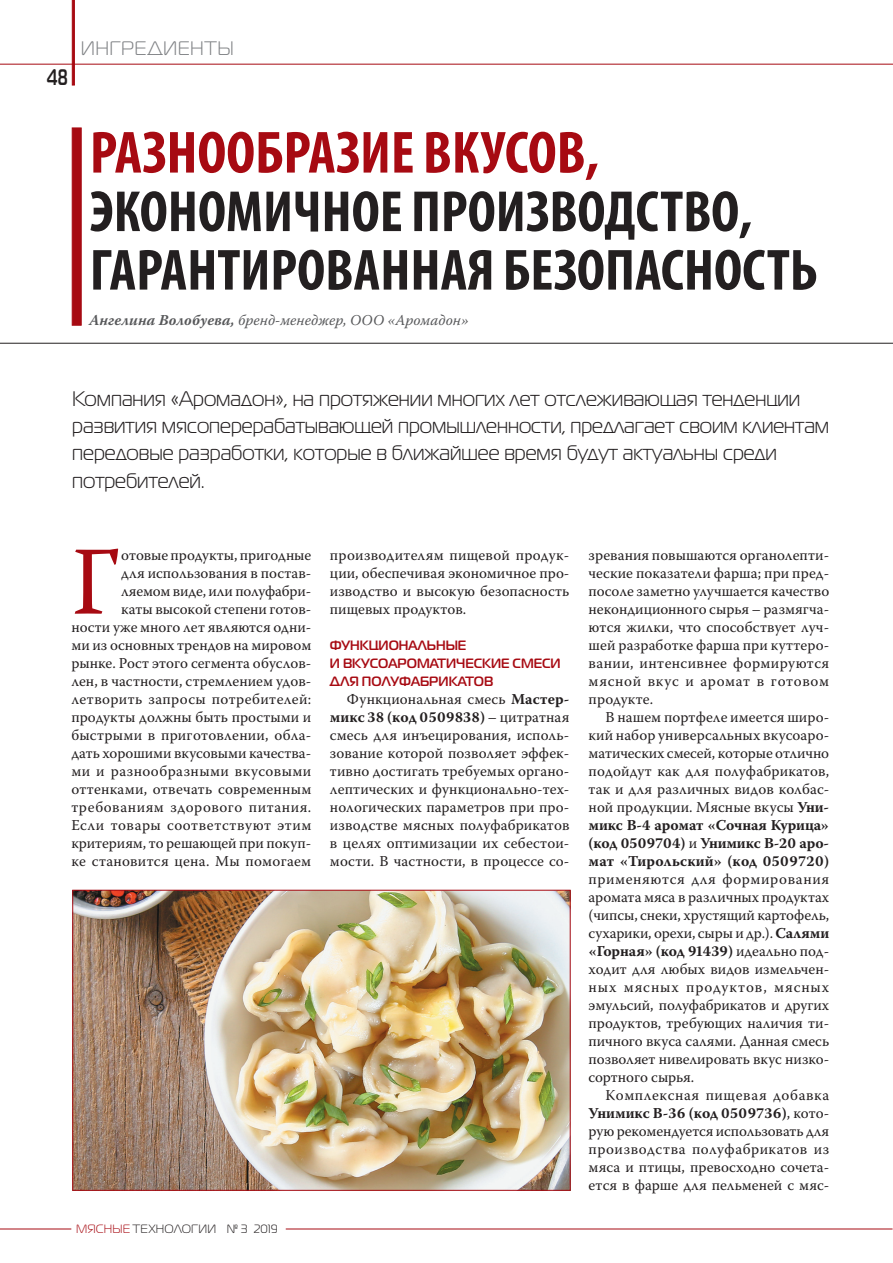
<style>
.page{position:relative;width:893px;height:1263px;background:#fff}
.page>*{position:absolute;margin:0;border:0;box-sizing:border-box;transform-origin:0 0}
.text_first{font:96.9px "Warnock Pro";color:#a70a12}
.zagol_1{font:700 condensed 60px "Myriad Pro";color:#a70a12}
.zagol_1-2{font:700 condensed 58.5px/58.5px "Myriad Pro";color:#231f20}
.t1{font:700 22.5px "Magistral C";color:#231f20;scale:.7 1}
.vrez{font:21px/27.2px "Magistral C";color:#231f20}
.t2{font:19.5px "Magistral C";letter-spacing:.03em;color:#808285}
.text{font:15px/18px "Warnock Pro";letter-spacing:.005em;color:#231f20;text-align:justify}
.text_first-2{font:15px/18px "Warnock Pro";letter-spacing:.005em;color:#231f20;text-align:right}
.avtor_grey{font:italic 15px "Warnock Pro";color:#57585a}
.podzag{font:700 13.5px/18px "Magistral C";color:#a70a12;scale:.95 1}
.t3{font:12px "Magistral C";letter-spacing:.015em;color:#231f20}
.s1{font-weight:700}
.s2{color:#a70a12}
</style>
<div class="page">
<hr style="left:286px;top:1228px;width:606px;height:1px;background:#a70a12">
<hr style="left:0;top:1228px;width:71px;height:1px;background:#a70a12">
<svg style="left:72px;top:0;width:3px;height:85px"></svg>
<hr style="left:0;top:64px;width:893px;height:1px;background:#a70a12">
<div style="left:72px;top:128px;width:10px;height:198px;background:#a70a12;border:1px solid #a70a12"></div>
<hr style="left:0;top:343px;width:893px;height:1px;background:#231f20">
<img style="left:74px;top:892px;width:495px;height:297px">
<div style="left:72px;top:890px;width:499px;height:301px;border:1px solid #a70a12"></div>
<h3 class="t1" style="left:47px;top:63px;width:31px">48</h3>
<p class="t2" style="left:81px;top:38px;width:154px">ИНГРЕДИЕНТЫ</p>
<p class="zagol_1" style="left:90px;top:115px;width:511px">РАЗНООБРАЗИЕ ВКУСОВ,</p>
<p class="zagol_1-2" style="left:90px;top:181px;width:729px">ЭКОНОМИЧНОЕ ПРОИЗВОДСТВО,<br>ГАРАНТИРОВАННАЯ БЕЗОПАСНОСТЬ</p>
<p class="avtor_grey" style="left:89px;top:311px;width:381px"><span class="s1">Ангелина Волобуева,</span> бренд-менеджер, ООО «Аромадон»</p>
<p class="vrez" style="left:72px;top:385px;width:758px">Компания «Аромадон», на протяжении многих лет отслеживающая тенденции развития мясоперерабатывающей промышленности, предлагает своим клиентам передовые разработки, которые в ближайшее время будут актуальны среди потребителей.</p>
<p class="text_first" style="left:71px;top:523px;width:51px">Г</p>
<p class="text_first-2" style="left:71px;top:545px;width:242px">отовые продукты, пригодные<br>для использования в постав&shy;ляемом виде, или полуфабри-<br>каты высокой степени готов-<br>ности уже много лет являются одни&shy;ми из основных трендов на мировом рынке. Рост этого сегмента обуслов&shy;лен, в частности, стремлением удов&shy;летворить запросы потребителей: продукты должны быть простыми и быстрыми в приготовлении, обла&shy;дать хорошими вкусовыми качества&shy;ми и разнообразными вкусовыми оттенками, отвечать современным требованиям здорового питания.<br>Если товары соответствуют этим критериям, то решающей при покуп&shy;ке становится цена. Мы помогаем</p>
<p class="text_first-2" style="left:330px;top:545px;width:241px;text-align:justify">производителям пищевой продук&shy;ции, обеспечивая экономичное про&shy;изводство и высокую безопасность пищевых продуктов.</p>
<p class="podzag" style="left:330px;top:635px;width:244px">ФУНКЦИОНАЛЬНЫЕ<br>И ВКУСОАРОМАТИЧЕСКИЕ СМЕСИ<br>ДЛЯ ПОЛУФАБРИКАТОВ</p>
<p class="text" style="left:330px;top:689px;width:241px;text-indent:17px">Функциональная смесь <span class="s1">Мастер&shy;микс 38 (код 0509838)</span> – цитратная смесь для инъецирования, исполь&shy;зование которой позволяет эффек&shy;тивно достигать требуемых органо&shy;лептических и функционально-тех&shy;нологических параметров при про&shy;изводстве мясных полуфабрикатов в целях оптимизации их себестои&shy;мости. В частности, в процессе со-</p>
<p class="t3" style="left:76px;top:1223px;width:203px"><span class="s2">МЯСНЫЕ</span> ТЕХНОЛОГИИ № 3 2019</p>
<p class="text" style="left:589px;top:545px;width:242px">зревания повышаются органолепти&shy;ческие показатели фарша; при пред&shy;посоле заметно улучшается качество некондиционного сырья – размягча&shy;ются жилки, что способствует луч&shy;шей разработке фарша при куттеро&shy;вании, интенсивнее формируются мясной вкус и аромат в готовом продукте.</p>
<p class="text" style="left:589px;top:707px;width:242px;text-indent:17px">В нашем портфеле имеется широ&shy;кий набор универсальных вкусоаро&shy;матических смесей, которые отлично подойдут как для полуфабрикатов, так и для различных видов колбас&shy;ной продукции. Мясные вкусы <span class="s1">Уни&shy;микс В-4 аромат «Сочная Курица» (код 0509704)</span> и <span class="s1">Унимикс В-20 аро&shy;мат «Тирольский» (код 0509720) </span>применяются для формирования аромата мяса в различных продуктах (чипсы, снеки, хрустящий картофель, сухарики, орехи, сыры и др.). <span class="s1">Салями «Горная» (код 91439)</span> идеально под&shy;ходит для любых видов измельчен&shy;ных мясных продуктов, мясных эмульсий, полуфабрикатов и других продуктов, требующих наличия ти&shy;пичного вкуса салями. Данная смесь позволяет нивелировать вкус низко&shy;сортного сырья.</p>
<p class="text" style="left:589px;top:1085px;width:242px;text-indent:17px">Комплексная пищевая добавка <span class="s1">Унимикс В-36 (код 0509736)</span>, кото&shy;рую рекомендуется использовать для производства полуфабрикатов из мяса и птицы, превосходно сочета&shy;ется в фарше для пельменей с мяс-</p>
</div>
